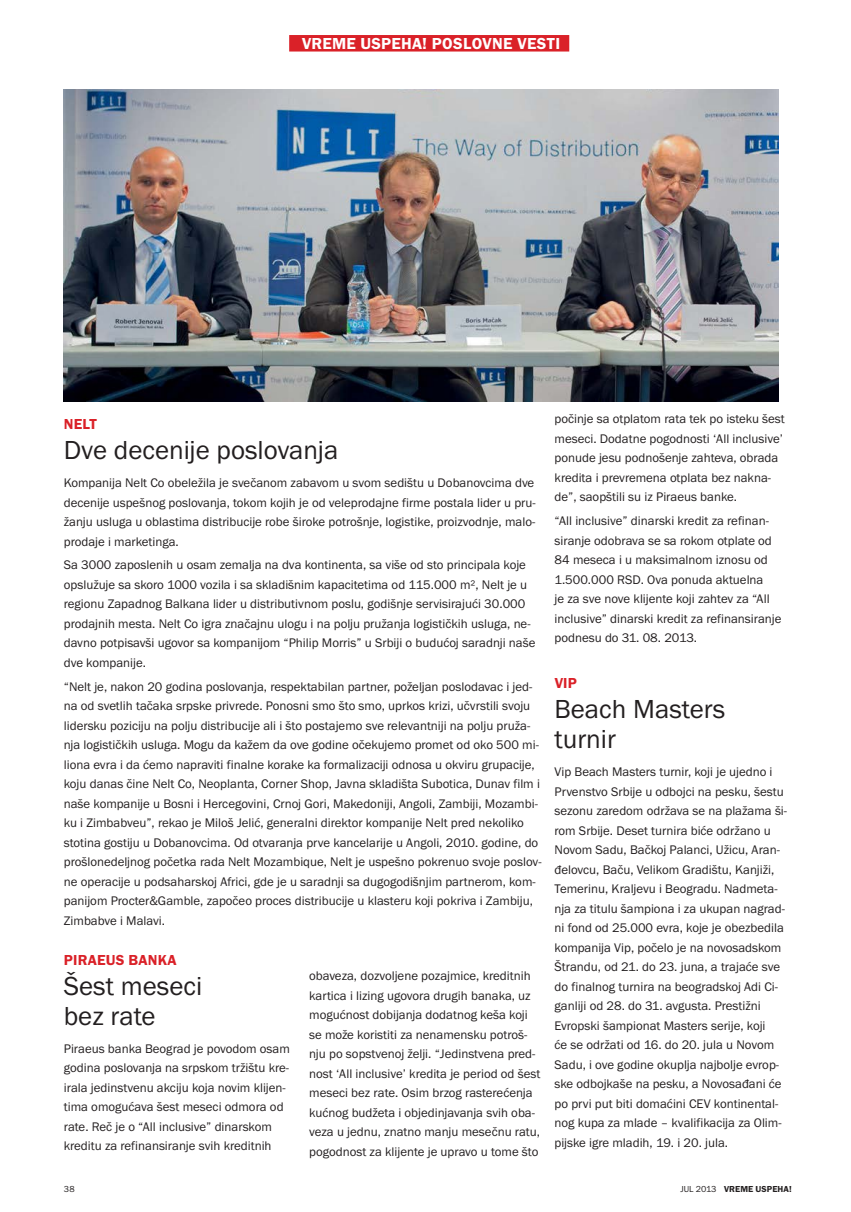
<style>
.page{position:relative;width:851px;height:1212px;background:#fff}
.page>*{position:absolute;margin:0;border:0;box-sizing:border-box;transform-origin:0 0}
.t1{font:27px/30px "Franklin Got Itc TOT Boo";color:#231f20}
.t2{font:16.5px "Franklin Got Itc TOT Dem";letter-spacing:.015em;color:#fff}
.t3{font:15px "Franklin Got Itc TOT Dem";letter-spacing:.015em;color:#da2128}
.t4{font:12.9px/19.5px "Franklin Got Itc TOT Boo";color:#231f20}
.t5{font:9px "Franklin Got Itc TOT Dem";letter-spacing:.01em;color:#231f20}
.t6{font:9px "Franklin Got Itc TOT Boo";color:#231f20}
.s1{font-family:"Franklin Got Itc TOT Boo"}
</style>
<div class="page">
<div style="left:289px;top:35px;width:280px;height:17px;background:#da2128"></div>
<img style="left:64px;top:89px;width:714px;height:313px">
<p class="t2" style="left:302px;top:38px;width:259px">VREME USPEHA! POSLOVNE VESTI</p>
<p class="t3" style="left:64px;top:419px;width:34px">NELT</p>
<p class="t1" style="left:64px;top:437px;width:276px">Dve decenije poslovanja</p>
<p class="t4" style="left:64px;top:474px;width:473px;text-align:justify">Kompanija Nelt Co obeležila je svečanom zabavom u svom sedištu u Dobanovcima dve decenije uspešnog poslovanja, tokom kojih je od veleprodajne firme postala lider u pru&shy;žanju usluga u oblastima distribucije robe široke potrošnje, logistike, proizvodnje, malo&shy;prodaje i marketinga.</p>
<p class="t4" style="left:64px;top:556px;width:473px">Sa 3000 zaposlenih u osam zemalja na dva kontinenta, sa više od sto principala koje opslužuje sa skoro 1000 vozila i sa skladišnim kapacitetima od 115.000 m², Nelt je u regionu Zapadnog Balkana lider u distributivnom poslu, godišnje servisirajući 30.000 prodajnih mesta. Nelt Co igra značajnu ulogu i na polju pružanja logističkih usluga, ne&shy;davno potpisavši ugovor sa kompanijom “Philip Morris” u Srbiji o budućoj saradnji naše dve kompanije.</p>
<p class="t4" style="left:64px;top:677px;width:479px">“Nelt je, nakon 20 godina poslovanja, respektabilan partner, poželjan poslodavac i jed&shy;na od svetlih tačaka srpske privrede. Ponosni smo što smo, uprkos krizi, učvrstili svoju lidersku poziciju na polju distribucije ali i što postajemo sve relevantniji na polju pruža&shy;nja logističkih usluga. Mogu da kažem da ove godine očekujemo promet od oko 500 mi&shy;liona evra i da ćemo napraviti finalne korake ka formalizaciji odnosa u okviru grupacije, koju danas čine Nelt Co, Neoplanta, Corner Shop, Javna skladišta Subotica, Dunav film i naše kompanije u Bosni i Hercegovini, Crnoj Gori, Makedoniji, Angoli, Zambiji, Mozambi&shy;ku i Zimbabveu”, rekao je Miloš Jelić, generalni direktor kompanije Nelt pred nekoliko stotina gostiju u Dobanovcima. Od otvaranja prve kancelarije u Angoli, 2010. godine, do prošlonedeljnog početka rada Nelt Mozambique, Nelt je uspešno pokrenuo svoje poslov&shy;ne operacije u podsaharskoj Africi, gde je u saradnji sa dugogodišnjim partnerom, kom&shy;panijom Procter&amp;Gamble, započeo proces distribucije u klasteru koji pokriva i Zambiju, Zimbabve i Malavi.</p>
<p class="t3" style="left:64px;top:955px;width:114px">PIRAEUS BANKA</p>
<p class="t1" style="left:64px;top:973px;width:140px">Šest meseci bez rate</p>
<p class="t4" style="left:64px;top:1039px;width:227px">Piraeus banka Beograd je povodom osam godina poslovanja na srpskom tržištu kre&shy;irala jedinstvenu akciju koja novim klijen&shy;tima omogućava šest meseci odmora od rate. Reč je o “All inclusive” dinarskom kreditu za refinansiranje svih kreditnih</p>
<p class="t4" style="left:309px;top:967px;width:233px">obaveza, dozvoljene pozajmice, kreditnih kartica i lizing ugovora drugih banaka, uz mogućnost dobijanja dodatnog keša koji se može koristiti za nenamensku potroš&shy;nju po sopstvenoj želji. “Jedinstvena pred&shy;nost ‘All inclusive’ kredita je period od šest meseci bez rate. Osim brzog rasterećenja kućnog budžeta i objedinjavanja svih oba&shy;veza u jednu, znatno manju mesečnu ratu, pogodnost za klijente je upravo u tome što</p>
<p class="t4" style="left:554px;top:410px;width:232px">počinje sa otplatom rata tek po isteku šest meseci. Dodatne pogodnosti ‘All inclusive’ ponude jesu podnošenje zahteva, obrada kredita i prevremena otplata bez nakna&shy;de”, saopštili su iz Piraeus banke.</p>
<p class="t4" style="left:554px;top:512px;width:228px">“All inclusive” dinarski kredit za refinan&shy;siranje odobrava se sa rokom otplate od 84 meseca i u maksimalnom iznosu od 1.500.000 RSD. Ova ponuda aktuelna<br>je za sve nove klijente koji zahtev za “All inclusive” dinarski kredit za refinansiranje podnesu do 31. 08. 2013.</p>
<p class="t3" style="left:554px;top:678px;width:24px">VIP</p>
<p class="t1" style="left:554px;top:696px;width:172px">Beach Masters turnir</p>
<p class="t4" style="left:554px;top:763px;width:234px">Vip Beach Masters turnir, koji je ujedno i Prvenstvo Srbije u odbojci na pesku, šestu sezonu zaredom održava se na plažama ši&shy;rom Srbije. Deset turnira biće održano u Novom Sadu, Bačkoj Palanci, Užicu, Aran&shy;đelovcu, Baču, Velikom Gradištu, Kanjiži, Temerinu, Kraljevu i Beogradu. Nadmeta&shy;nja za titulu šampiona i za ukupan nagrad&shy;ni fond od 25.000 evra, koje je obezbedila kompanija Vip, počelo je na novosadskom Štrandu, od 21. do 23. juna, a trajaće sve do finalnog turnira na beogradskoj Adi Ci&shy;ganliji od 28. do 31. avgusta. Prestižni Evropski šampionat Masters serije, koji<br>će se održati od 16. do 20. jula u Novom Sadu, i ove godine okuplja najbolje evrop&shy;ske odbojkaše na pesku, a Novosađani će po prvi put biti domaćini CEV kontinental&shy;nog kupa za mlade – kvalifikacija za Olim&shy;pijske igre mladih, 19. i 20. jula.</p>
<p class="t6" style="left:64px;top:1186px;width:12px">38</p>
<p class="t5" style="left:680px;top:1186px;width:113px"><span class="s1">JUL 2013</span> VREME USPEHA!</p>
</div>
